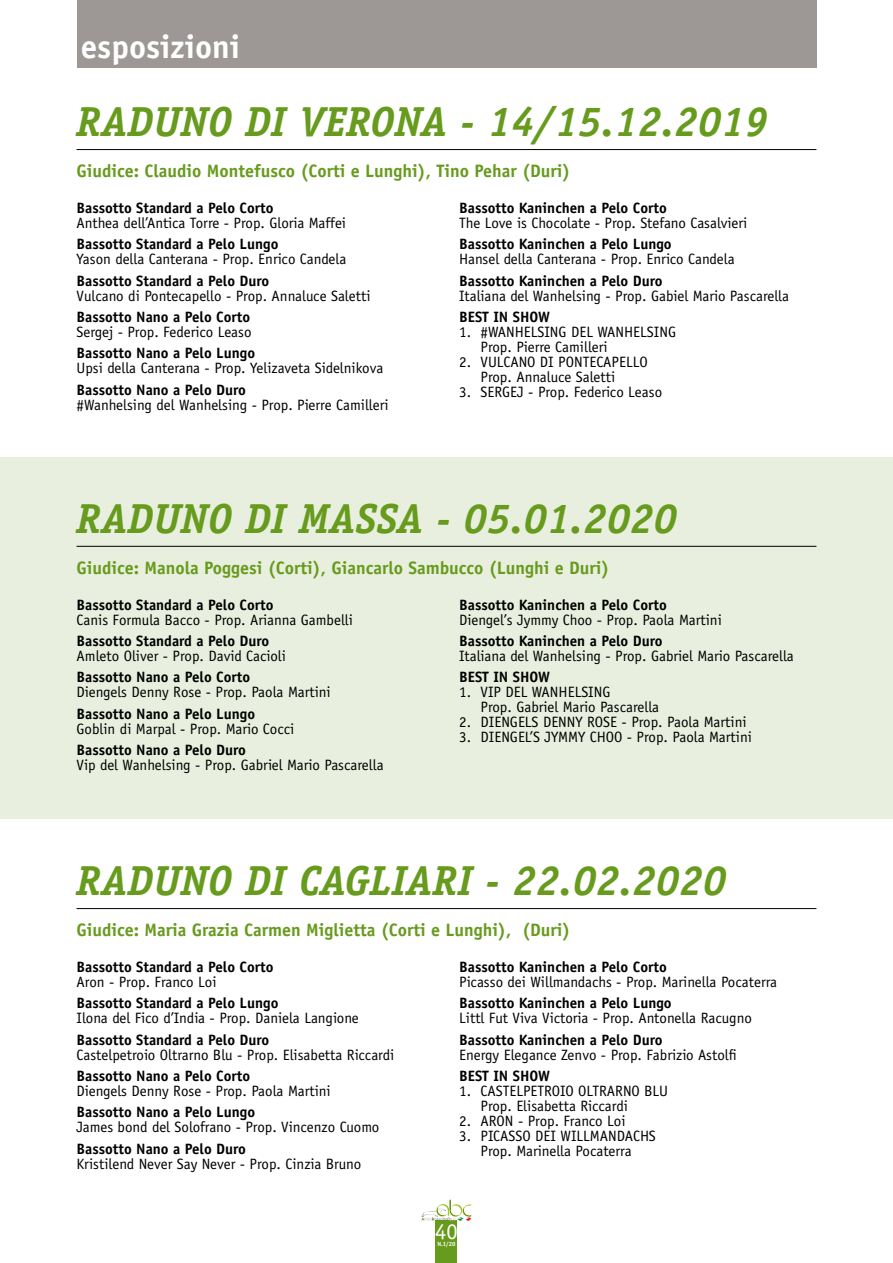
<style>
.page{position:relative;width:893px;height:1263px;background:#fff}
.page>*{position:absolute;margin:0;border:0;box-sizing:border-box;transform-origin:0 0}
.t1{font:italic 700 42px "Officina Serif Std";color:#679b1d}
.t2{font:700 33px "Officina Sans Std";color:#fff}
.t3{font:22.5px "Officina Sans Std";color:#fff}
.t4{font:700 18px "Officina Sans Std";color:#679b1d}
.t5{font:15px/15px "Officina Sans Std";color:#000}
.t6{font:700 15px "Officina Sans Std";color:#000}
.t7{font:700 6px "Officina Sans Std";color:#fff}
</style>
<div class="page">
<div style="left:77px;top:0;width:739px;height:68px;background:#9d9896"></div>
<div style="left:436px;top:1220px;width:21px;height:43px;background:#679b1d"></div>
<svg style="left:421px;top:1199px;width:51px;height:22px"></svg>
<div style="left:0;top:457px;width:893px;height:362px;background:#e9efde"></div>
<hr style="left:77px;top:149px;width:739px;height:1px;background:#000">
<hr style="left:77px;top:546px;width:739px;height:1px;background:#000">
<hr style="left:77px;top:908px;width:739px;height:1px;background:#000">
<h2 class="t2" style="left:81px;top:26px;width:161px">esposizioni</h2>
<h1 class="t1" style="left:77px;top:97px;width:693px">RADUNO DI VERONA - 14/15.12.2019</h1>
<p class="t4" style="left:77px;top:160px;width:495px">Giudice: Claudio Montefusco (Corti e Lunghi), Tino Pehar (Duri)</p>
<p class="t6" style="left:77px;top:198px;width:198px">Bassotto Standard a Pelo Corto</p>
<p class="t5" style="left:77px;top:215px;width:271px">Anthea dell’Antica Torre - Prop. Gloria Maffei</p>
<p class="t6" style="left:77px;top:235px;width:203px">Bassotto Standard a Pelo Lungo</p>
<p class="t5" style="left:77px;top:252px;width:271px">Yason della Canterana - Prop. Enrico Candela</p>
<p class="t6" style="left:77px;top:271px;width:194px">Bassotto Standard a Pelo Duro</p>
<p class="t5" style="left:77px;top:288px;width:295px">Vulcano di Pontecapello - Prop. Annaluce Saletti</p>
<p class="t6" style="left:77px;top:307px;width:175px">Bassotto Nano a Pelo Corto</p>
<p class="t5" style="left:77px;top:324px;width:177px">Sergej - Prop. Federico Leaso</p>
<p class="t6" style="left:77px;top:344px;width:180px">Bassotto Nano a Pelo Lungo</p>
<p class="t5" style="left:77px;top:361px;width:308px">Upsi della Canterana - Prop. Yelizaveta Sidelnikova</p>
<p class="t6" style="left:77px;top:380px;width:171px">Bassotto Nano a Pelo Duro</p>
<p class="t5" style="left:77px;top:397px;width:314px">#Wanhelsing del Wanhelsing - Prop. Pierre Camilleri</p>
<p class="t6" style="left:459px;top:198px;width:209px">Bassotto Kaninchen a Pelo Corto</p>
<p class="t5" style="left:459px;top:215px;width:290px">The Love is Chocolate - Prop. Stefano Casalvieri</p>
<p class="t6" style="left:459px;top:235px;width:214px">Bassotto Kaninchen a Pelo Lungo</p>
<p class="t5" style="left:459px;top:252px;width:277px">Hansel della Canterana - Prop. Enrico Candela</p>
<p class="t6" style="left:459px;top:271px;width:205px">Bassotto Kaninchen a Pelo Duro</p>
<p class="t5" style="left:459px;top:288px;width:331px">Italiana del Wanhelsing - Prop. Gabiel Mario Pascarella</p>
<p class="t6" style="left:459px;top:307px;width:92px">BEST IN SHOW</p>
<p class="t5" style="left:480px;top:324px;width:197px;text-indent:-21px">1. #WANHELSING DEL WANHELSING<br>Prop. Pierre Camilleri</p>
<p class="t5" style="left:480px;top:354px;width:169px;text-indent:-21px">2. VULCANO DI PONTECAPELLO<br>Prop. Annaluce Saletti</p>
<p class="t5" style="left:459px;top:384px;width:204px">3. SERGEJ - Prop. Federico Leaso</p>
<h1 class="t1" style="left:77px;top:494px;width:602px">RADUNO DI MASSA - 05.01.2020</h1>
<p class="t4" style="left:77px;top:557px;width:534px">Giudice: Manola Poggesi (Corti), Giancarlo Sambucco (Lunghi e Duri)</p>
<p class="t6" style="left:77px;top:595px;width:198px">Bassotto Standard a Pelo Corto</p>
<p class="t5" style="left:77px;top:612px;width:278px">Canis Formula Bacco - Prop. Arianna Gambelli</p>
<p class="t6" style="left:77px;top:631px;width:194px">Bassotto Standard a Pelo Duro</p>
<p class="t5" style="left:77px;top:648px;width:211px">Amleto Oliver - Prop. David Cacioli</p>
<p class="t6" style="left:77px;top:668px;width:175px">Bassotto Nano a Pelo Corto</p>
<p class="t5" style="left:77px;top:685px;width:256px">Diengels Denny Rose - Prop. Paola Martini</p>
<p class="t6" style="left:77px;top:704px;width:180px">Bassotto Nano a Pelo Lungo</p>
<p class="t5" style="left:77px;top:721px;width:219px">Goblin di Marpal - Prop. Mario Cocci</p>
<p class="t6" style="left:77px;top:741px;width:171px">Bassotto Nano a Pelo Duro</p>
<p class="t5" style="left:77px;top:757px;width:309px">Vip del Wanhelsing - Prop. Gabriel Mario Pascarella</p>
<p class="t6" style="left:459px;top:595px;width:209px">Bassotto Kaninchen a Pelo Corto</p>
<p class="t5" style="left:459px;top:612px;width:264px">Diengel’s Jymmy Choo - Prop. Paola Martini</p>
<p class="t6" style="left:459px;top:631px;width:205px">Bassotto Kaninchen a Pelo Duro</p>
<p class="t5" style="left:459px;top:648px;width:336px">Italiana del Wanhelsing - Prop. Gabriel Mario Pascarella</p>
<p class="t6" style="left:459px;top:668px;width:92px">BEST IN SHOW</p>
<p class="t5" style="left:480px;top:685px;width:180px;text-indent:-21px">1. VIP DEL WANHELSING<br>Prop. Gabriel Mario Pascarella</p>
<p class="t5" style="left:459px;top:715px;width:289px">2. DIENGELS DENNY ROSE - Prop. Paola Martini</p>
<p class="t5" style="left:459px;top:730px;width:294px">3. DIENGEL’S JYMMY CHOO - Prop. Paola Martini</p>
<h1 class="t1" style="left:77px;top:856px;width:651px">RADUNO DI CAGLIARI - 22.02.2020</h1>
<p class="t4" style="left:77px;top:919px;width:495px">Giudice: Maria Grazia Carmen Miglietta (Corti e Lunghi), (Duri)</p>
<p class="t6" style="left:77px;top:957px;width:198px">Bassotto Standard a Pelo Corto</p>
<p class="t5" style="left:77px;top:974px;width:142px">Aron - Prop. Franco Loi</p>
<p class="t6" style="left:77px;top:994px;width:203px">Bassotto Standard a Pelo Lungo</p>
<p class="t5" style="left:77px;top:1011px;width:284px">Ilona del Fico d’India - Prop. Daniela Langione</p>
<p class="t6" style="left:77px;top:1030px;width:194px">Bassotto Standard a Pelo Duro</p>
<p class="t5" style="left:77px;top:1047px;width:319px">Castelpetroio Oltrarno Blu - Prop. Elisabetta Riccardi</p>
<p class="t6" style="left:77px;top:1066px;width:175px">Bassotto Nano a Pelo Corto</p>
<p class="t5" style="left:77px;top:1083px;width:256px">Diengels Denny Rose - Prop. Paola Martini</p>
<p class="t6" style="left:77px;top:1103px;width:180px">Bassotto Nano a Pelo Lungo</p>
<p class="t5" style="left:77px;top:1120px;width:304px">James bond del Solofrano - Prop. Vincenzo Cuomo</p>
<p class="t6" style="left:77px;top:1139px;width:171px">Bassotto Nano a Pelo Duro</p>
<p class="t5" style="left:77px;top:1156px;width:286px">Kristilend Never Say Never - Prop. Cinzia Bruno</p>
<p class="t6" style="left:459px;top:957px;width:209px">Bassotto Kaninchen a Pelo Corto</p>
<p class="t5" style="left:459px;top:974px;width:319px">Picasso dei Willmandachs - Prop. Marinella Pocaterra</p>
<p class="t6" style="left:459px;top:994px;width:214px">Bassotto Kaninchen a Pelo Lungo</p>
<p class="t5" style="left:459px;top:1011px;width:294px">Littl Fut Viva Victoria - Prop. Antonella Racugno</p>
<p class="t6" style="left:459px;top:1030px;width:205px">Bassotto Kaninchen a Pelo Duro</p>
<p class="t5" style="left:459px;top:1047px;width:279px">Energy Elegance Zenvo - Prop. Fabrizio Astolfi</p>
<p class="t6" style="left:459px;top:1066px;width:92px">BEST IN SHOW</p>
<p class="t5" style="left:480px;top:1083px;width:189px;text-indent:-21px">1. CASTELPETROIO OLTRARNO BLU<br>Prop. Elisabetta Riccardi</p>
<p class="t5" style="left:459px;top:1113px;width:168px">2. ARON - Prop. Franco Loi</p>
<p class="t5" style="left:459px;top:1128px;width:198px;text-align:center">3. PICASSO DEI WILLMANDACHS<br>Prop. Marinella Pocaterra</p>
<h3 class="t3" style="left:435px;top:1218px;width:24px">40</h3>
<p class="t7" style="left:437px;top:1240px;width:20px">N.1/20</p>
</div>
